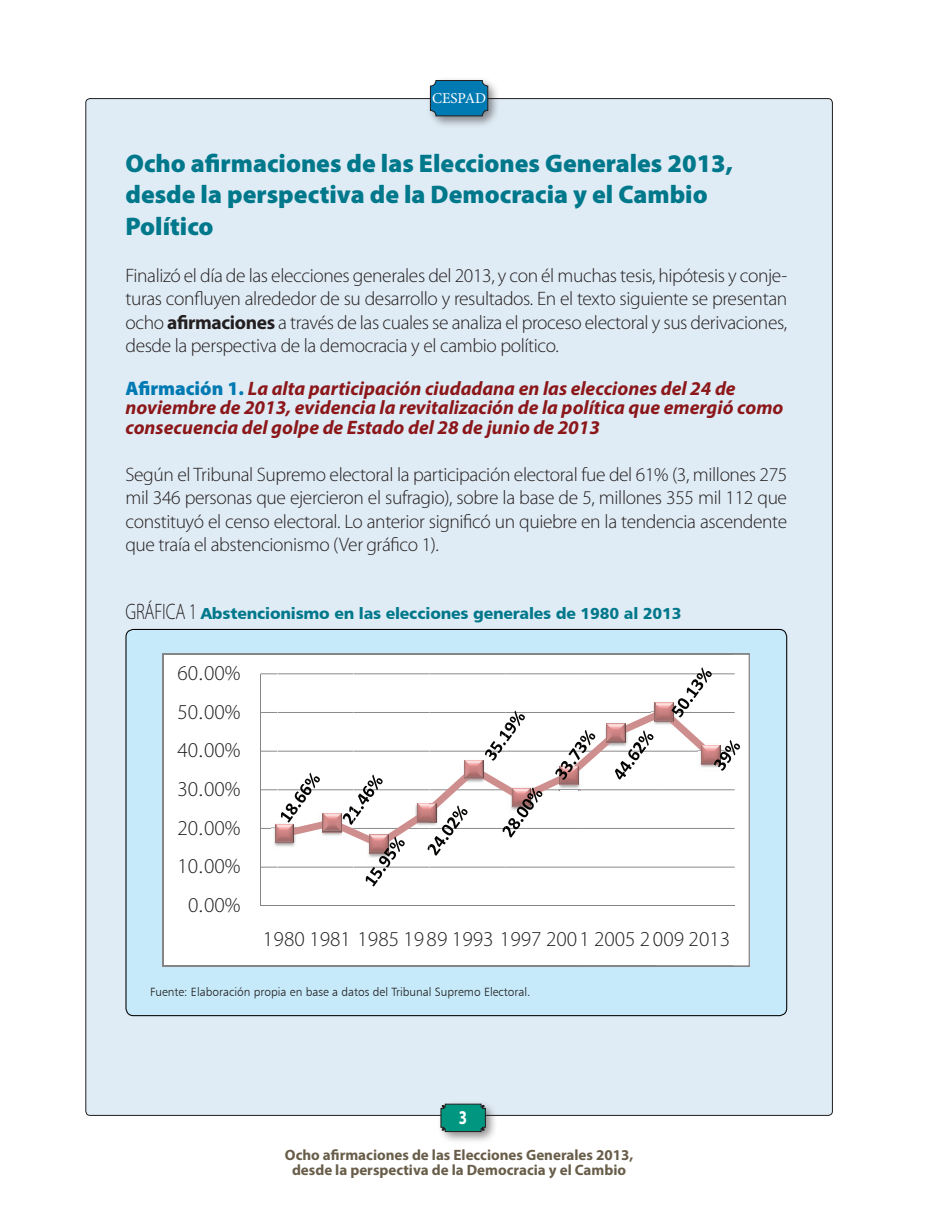
<style>
.page{position:relative;width:931px;height:1214px;background:#fff}
.page>*{position:absolute;margin:0;border:0;box-sizing:border-box;transform-origin:0 0}
.Texto{font:900 25.5px/31.5px "Myriad Pro";color:#00788b}
.t1{font:300 21.3px "Myriad Pro";color:#231f20}
.Texto-2{font:300 19.5px/23.4px "Myriad Pro";letter-spacing:-.02em;color:#231f20;text-align:justify}
.Texto-3{font:italic 700 19.5px/19.5px "Myriad Pro";color:#8c171a}
.t2{font:700 19.5px "Myriad Pro";color:#fff;scale:.77 1}
.Texto-4{font:15.9px "Humanist 777 BT Black B";letter-spacing:-.01em;color:#00788b}
.t3{font:700 15px/15px "Myriad Pro";color:#685d49;text-align:center}
.t4{font:15px "Minion Pro";color:#fff}
.t5{font:12px "Humanist 777 BT Light B";color:#231f20}
.s1{font-weight:700}
.s2{font-weight:900;font-style:normal;color:#007ab3}
.s3{font-family:"Myriad Pro";font-weight:300;font-size:22.35px;color:#231f20}
</style>
<div class="page">
<div style="left:86px;top:99px;width:746px;height:1016px;background:#e0ecf5;border-radius:4px"></div>
<div style="left:437px;top:1099px;width:61px;height:45px;background:#231f20;opacity:.5"></div>
<svg style="left:440px;top:1103px;width:46px;height:29px"></svg>
<div style="left:426px;top:76px;width:74px;height:52px;background:#231f20;opacity:.5"></div>
<div style="left:430px;top:80px;width:58px;height:36px;background:#007ab3;border-radius:5px"></div>
<div style="left:430px;top:80px;width:58px;height:36px;border:1px solid #231f20;border-radius:5px"></div>
<div style="left:126px;top:629px;width:661px;height:386px;background:#c6eafa;border-radius:8px"></div>
<svg style="left:162px;top:653px;width:588px;height:313px;background:#f5f3f3"></svg>
<p class="t4" style="left:432px;top:88px;width:55px">CESPAD</p>
<p class="Texto" style="left:125px;top:148px;width:609px">Ocho afirmaciones de las Elecciones Generales 2013, desde la perspectiva de la Democracia y el Cambio<br>Político</p>
<p class="Texto-2" style="left:125px;top:264px;width:663px">Finalizó el día de las elecciones generales del 2013, y con él muchas tesis, hipótesis y conje&shy;turas confluyen alrededor de su desarrollo y resultados. En el texto siguiente se presentan ocho <span class="s1">afirmaciones</span> a través de las cuales se analiza el proceso electoral y sus derivaciones, desde la perspectiva de la democracia y el cambio político.</p>
<p class="Texto-3" style="left:125px;top:378px;width:659px"><span class="s2">Afirmación 1.</span> La alta participación ciudadana en las elecciones del 24 de noviembre de 2013, evidencia la revitalización de la política que emergió como consecuencia del golpe de Estado del 28 de junio de 2013</p>
<p class="Texto-2" style="left:125px;top:463px;width:663px">Según el Tribunal Supremo electoral la participación electoral fue del 61% (3, millones 275 mil 346 personas que ejercieron el sufragio), sobre la base de 5, millones 355 mil 112 que constituyó el censo electoral. Lo anterior significó un quiebre en la tendencia ascendente que traía el abstencionismo (Ver gráfico 1).</p>
<p class="Texto-4" style="left:125px;top:603px;width:558px"><span class="s3">GRÁFICA 1</span> Abstencionismo en las elecciones generales de 1980 al 2013</p>
<p class="t1" style="left:177px;top:661px;width:65px">60.00%</p>
<p class="t1" style="left:177px;top:700px;width:65px">50.00%</p>
<p class="t1" style="left:177px;top:738px;width:65px">40.00%</p>
<p class="t1" style="left:177px;top:777px;width:65px">30.00%</p>
<p class="t1" style="left:177px;top:815px;width:65px">20.00%</p>
<p class="t1" style="left:177px;top:854px;width:65px">10.00%</p>
<p class="t1" style="left:188px;top:893px;width:54px">0.00%</p>
<p class="t1" style="left:263px;top:927px;width:469px">1980 1981 1985 1989 1993 1997 2001 2005 2009 2013</p>
<p class="t5" style="left:150px;top:984px;width:382px">Fuente: Elaboración propia en base a datos del Tribunal Supremo Electoral.</p>
<p class="t2" style="left:459px;top:1104px;width:12px">3</p>
<p class="t3" style="left:285px;top:1146px;width:350px">Ocho afirmaciones de las Elecciones Generales 2013, desde la perspectiva de la Democracia y el Cambio</p>
</div>
